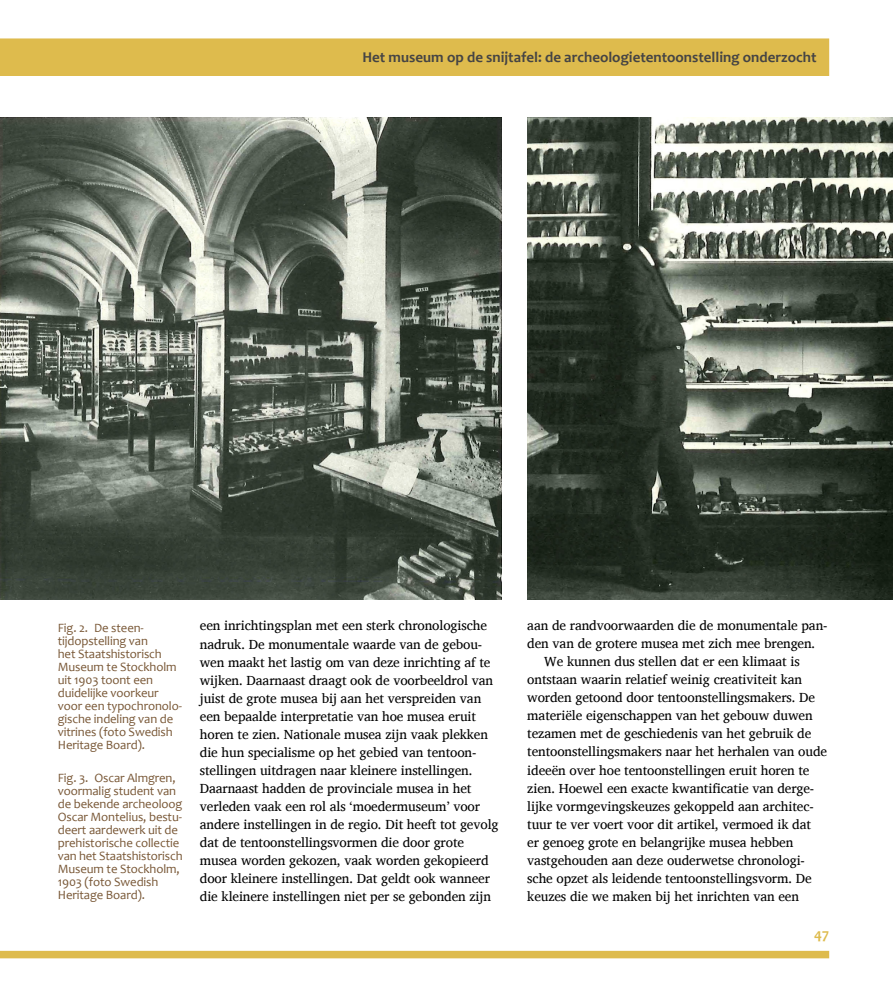
<style>
.page{position:relative;width:893px;height:1000px;background:#fff}
.page>*{position:absolute;margin:0;border:0;box-sizing:border-box;transform-origin:0 0}
.t1{font:700 15px "Candara";color:#454444}
.t2{font:700 15px "Candara";color:#debb4d}
.t3{font:13.5px/18px "Charis SIL";letter-spacing:-.01em;color:#000}
.t4{font:12.75px/13px "Candara";letter-spacing:-.01em;color:#795837}
</style>
<div class="page">
<div style="left:0;top:38px;width:829px;height:38px;background:#debb4d"></div>
<div style="left:0;top:950px;width:829px;height:8px;background:#debb4d"></div>
<img style="left:0;top:117px;width:501px;height:482px">
<img style="left:527px;top:117px;width:366px;height:482px">
<p class="t1" style="left:362px;top:48px;width:456px">Het museum op de snijtafel: de archeologietentoonstelling onderzocht</p>
<p class="t4" style="left:58px;top:620px;width:126px">Fig. 2. De steen&shy;tijdopstelling van<br>het Staatshistorisch<br>Museum te Stockholm uit 1903 toont een duidelijke voorkeur voor een typochronolo&shy;gische indeling van de vitrines (foto Swedish<br>Heritage Board).</p>
<p class="t4" style="left:58px;top:770px;width:126px">Fig. 3. Oscar Almgren, voormalig student van de bekende archeoloog<br>Oscar Montelius, bestu&shy;deert aardewerk uit de prehistorische collectie van het Staatshistorisch<br>Museum te Stockholm,<br>1903 (foto Swedish<br>Heritage Board).</p>
<p class="t3" style="left:200px;top:616px;width:300px">een inrichtingsplan met een sterk chronologische nadruk. De monumentale waarde van de gebou&shy;wen maakt het lastig om van deze inrichting af te wijken. Daarnaast draagt ook de voorbeeldrol van juist de grote musea bij aan het verspreiden van een bepaalde interpretatie van hoe musea eruit horen te zien. Nationale musea zijn vaak plekken die hun specialisme op het gebied van tentoon&shy;stellingen uitdragen naar kleinere instellingen.<br>Daarnaast hadden de provinciale musea in het verleden vaak een rol als ‘moedermuseum’ voor andere instellingen in de regio. Dit heeft tot gevolg dat de tentoonstellingsvormen die door grote musea worden gekozen, vaak worden gekopieerd door kleinere instellingen. Dat geldt ook wanneer die kleinere instellingen niet per se gebonden zijn</p>
<p class="t3" style="left:527px;top:616px;width:302px">aan de randvoorwaarden die de monumentale pan-</p>
<p class="t3" style="left:527px;top:634px;width:290px">den van de grotere musea met zich mee brengen.</p>
<p class="t3" style="left:544px;top:652px;width:257px">We kunnen dus stellen dat er een klimaat is</p>
<p class="t3" style="left:527px;top:670px;width:276px">ontstaan waarin relatief weinig creativiteit kan</p>
<p class="t3" style="left:527px;top:688px;width:289px">worden getoond door tentoonstellingsmakers. De</p>
<p class="t3" style="left:527px;top:706px;width:287px">materiële eigenschappen van het gebouw duwen</p>
<p class="t3" style="left:527px;top:724px;width:286px">tezamen met de geschiedenis van het gebruik de</p>
<p class="t3" style="left:527px;top:742px;width:301px">tentoonstellingsmakers naar het herhalen van oude</p>
<p class="t3" style="left:527px;top:760px;width:284px">ideeën over hoe tentoonstellingen eruit horen te</p>
<p class="t3" style="left:527px;top:778px;width:288px">zien. Hoewel een exacte kwantificatie van derge-</p>
<p class="t3" style="left:527px;top:796px;width:288px">lijke vormgevingskeuzes gekoppeld aan architec-</p>
<p class="t3" style="left:527px;top:814px;width:285px">tuur te ver voert voor dit artikel, vermoed ik dat</p>
<p class="t3" style="left:527px;top:832px;width:268px">er genoeg grote en belangrijke musea hebben</p>
<p class="t3" style="left:527px;top:850px;width:279px">vastgehouden aan deze ouderwetse chronologi-</p>
<p class="t3" style="left:527px;top:868px;width:286px">sche opzet als leidende tentoonstellingsvorm. De</p>
<p class="t3" style="left:527px;top:886px;width:273px">keuzes die we maken bij het inrichten van een</p>
<p class="t2" style="left:814px;top:924px;width:16px">47</p>
</div>
